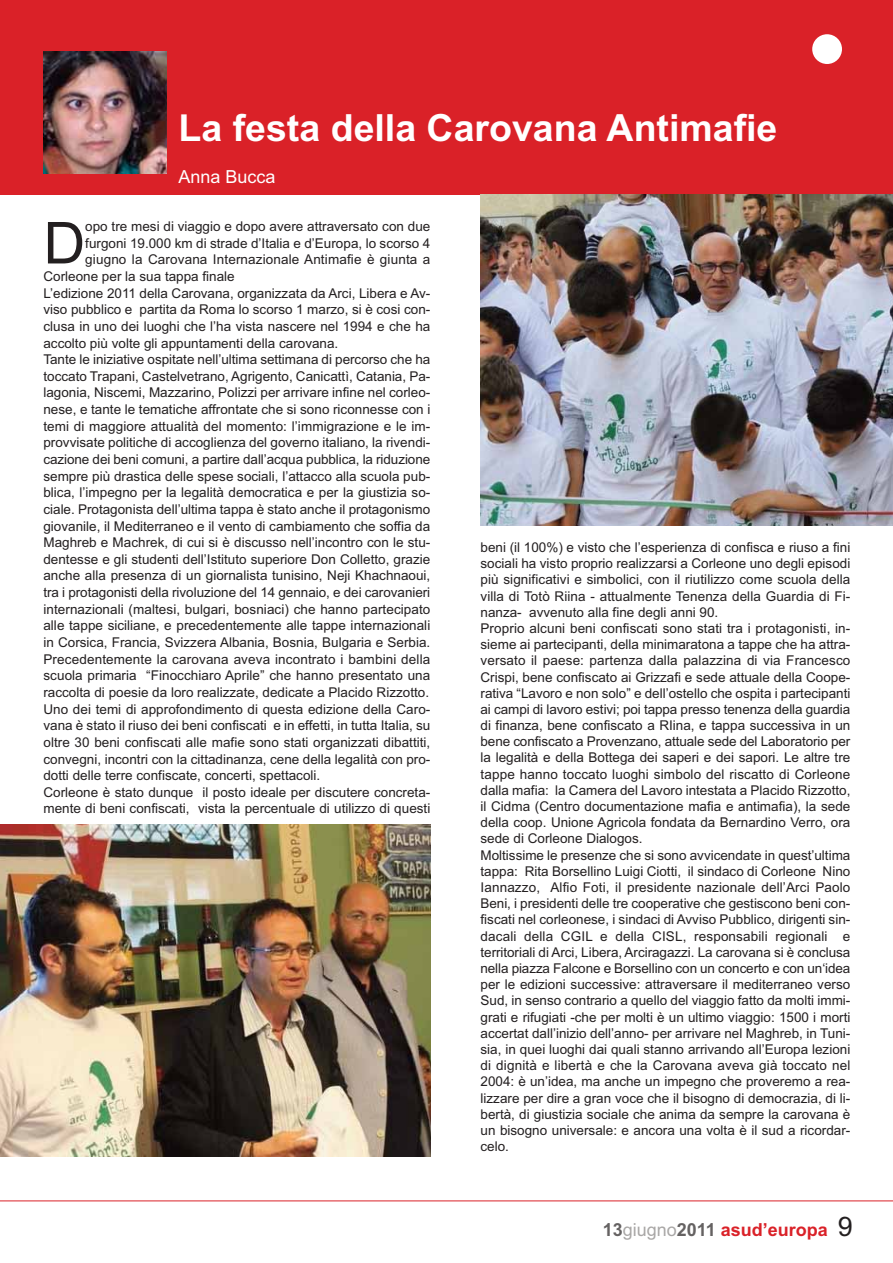
<style>
.page{position:relative;width:893px;height:1263px;background:#fff}
.page>*{position:absolute;margin:0;border:0;box-sizing:border-box;transform-origin:0 0}
.t1{font:57.9px "Arial";color:#231f20}
.t2{font:700 37.5px "Arial";color:#fff}
.t3{font:700 18px "Arial";color:#da2128}
.t4{font:18px "Arial";color:#fff}
.t5{font:13.5px/16.2px "Arial";color:#231f20}
.s1{color:#656262}
.s2{font-weight:400;color:#a9a7a6}
.s3{font-weight:400;font-size:27px;color:#231f20}
</style>
<div class="page">
<div style="left:0;top:0;width:892px;height:194px;background:#da2128"></div>
<hr style="left:0;top:1201px;width:892px;height:1px;background:#da2128">
<div style="left:812px;top:34px;width:30px;height:30px;background:#fff;border-radius:50%"></div>
<img style="left:43px;top:52px;width:124px;height:122px">
<img style="left:0;top:825px;width:430px;height:331px">
<img style="left:480px;top:194px;width:412px;height:332px">
<h2 class="t2" style="left:179px;top:114px;width:600px">La festa della Carovana Antimafie</h2>
<h3 class="t4" style="left:179px;top:171px;width:99px">Anna Bucca</h3>
<h1 class="t1" style="left:43px;top:222px;width:43px">D</h1>
<p class="t5" style="left:85px;top:220px;width:346px">opo tre mesi di viaggio e dopo avere attraversato con due</p>
<p class="t5" style="left:85px;top:236px;width:346px">furgoni 19.000 km di strade d’Italia e d’Europa, lo scorso 4</p>
<p class="t5" style="left:85px;top:253px;width:346px">giugno la Carovana Internazionale Antimafie è giunta a</p>
<p class="t5" style="left:43px;top:269px;width:193px">Corleone per la sua tappa finale</p>
<p class="t5" style="left:43px;top:286px;width:388px">L’edizione 2011 della Carovana, organizzata da Arci, Libera e Av-</p>
<p class="t5" style="left:43px;top:303px;width:388px">viso pubblico e partita da Roma lo scorso 1 marzo, si è cosi con-</p>
<p class="t5" style="left:43px;top:319px;width:388px">clusa in uno dei luoghi che l’ha vista nascere nel 1994 e che ha</p>
<p class="t5" style="left:43px;top:336px;width:296px">accolto più volte gli appuntamenti della carovana.</p>
<p class="t5" style="left:43px;top:353px;width:388px">Tante le iniziative ospitate nell’ultima settimana di percorso che ha</p>
<p class="t5" style="left:43px;top:369px;width:388px">toccato Trapani, Castelvetrano, Agrigento, Canicattì, Catania, Pa-</p>
<p class="t5" style="left:43px;top:386px;width:388px">lagonia, Niscemi, Mazzarino, Polizzi per arrivare infine nel corleo-</p>
<p class="t5" style="left:43px;top:403px;width:388px">nese, e tante le tematiche affrontate che si sono riconnesse con i</p>
<p class="t5" style="left:43px;top:419px;width:388px">temi di maggiore attualità del momento: l’immigrazione e le im-</p>
<p class="t5" style="left:43px;top:436px;width:388px">provvisate politiche di accoglienza del governo italiano, la rivendi-</p>
<p class="t5" style="left:43px;top:453px;width:388px">cazione dei beni comuni, a partire dall’acqua pubblica, la riduzione</p>
<p class="t5" style="left:43px;top:469px;width:388px">sempre più drastica delle spese sociali, l’attacco alla scuola pub-</p>
<p class="t5" style="left:43px;top:486px;width:388px">blica, l’impegno per la legalità democratica e per la giustizia so-</p>
<p class="t5" style="left:43px;top:502px;width:388px">ciale. Protagonista dell’ultima tappa è stato anche il protagonismo</p>
<p class="t5" style="left:43px;top:519px;width:388px">giovanile, il Mediterraneo e il vento di cambiamento che soffia da</p>
<p class="t5" style="left:43px;top:536px;width:388px">Maghreb e Machrek, di cui si è discusso nell’incontro con le stu-</p>
<p class="t5" style="left:43px;top:552px;width:388px">dentesse e gli studenti dell’Istituto superiore Don Colletto, grazie</p>
<p class="t5" style="left:43px;top:569px;width:388px">anche alla presenza di un giornalista tunisino, Neji Khachnaoui,</p>
<p class="t5" style="left:43px;top:586px;width:388px">tra i protagonisti della rivoluzione del 14 gennaio, e dei carovanieri</p>
<p class="t5" style="left:43px;top:602px;width:388px">internazionali (maltesi, bulgari, bosniaci) che hanno partecipato</p>
<p class="t5" style="left:43px;top:619px;width:388px">alle tappe siciliane, e precedentemente alle tappe internazionali</p>
<p class="t5" style="left:43px;top:636px;width:388px">in Corsica, Francia, Svizzera Albania, Bosnia, Bulgaria e Serbia.</p>
<p class="t5" style="left:43px;top:652px;width:388px">Precedentemente la carovana aveva incontrato i bambini della</p>
<p class="t5" style="left:43px;top:669px;width:388px">scuola primaria “Finocchiaro Aprile” che hanno presentato una</p>
<p class="t5" style="left:43px;top:685px;width:387px">raccolta di poesie da loro realizzate, dedicate a Placido Rizzotto.</p>
<p class="t5" style="left:43px;top:702px;width:388px">Uno dei temi di approfondimento di questa edizione della Caro-</p>
<p class="t5" style="left:43px;top:719px;width:388px">vana è stato il riuso dei beni confiscati e in effetti, in tutta Italia, su</p>
<p class="t5" style="left:43px;top:735px;width:388px">oltre 30 beni confiscati alle mafie sono stati organizzati dibattiti,</p>
<p class="t5" style="left:43px;top:752px;width:388px">convegni, incontri con la cittadinanza, cene della legalità con pro-</p>
<p class="t5" style="left:43px;top:769px;width:278px">dotti delle terre confiscate, concerti, spettacoli.</p>
<p class="t5" style="left:43px;top:785px;width:388px">Corleone è stato dunque il posto ideale per discutere concreta-</p>
<p class="t5" style="left:43px;top:802px;width:388px">mente di beni confiscati, vista la percentuale di utilizzo di questi</p>
<p class="t5" style="left:480px;top:540px;width:371px">beni (il 100%) e visto che l’esperienza di confisca e riuso a fini sociali ha visto proprio realizzarsi a Corleone uno degli episodi più significativi e simbolici, con il riutilizzo come scuola della villa di Totò Riina - attualmente Tenenza della Guardia di Fi&shy;nanza- avvenuto alla fine degli anni 90.<br>Proprio alcuni beni confiscati sono stati tra i protagonisti, in&shy;sieme ai partecipanti, della minimaratona a tappe che ha attra&shy;versato il paese: partenza dalla palazzina di via Francesco Crispi, bene confiscato ai Grizzafi e sede attuale della Coope&shy;rativa “Lavoro e non solo” e dell’ostello che ospita i partecipanti ai campi di lavoro estivi; poi tappa presso tenenza della guardia di finanza, bene confiscato a RIina, e tappa successiva in un bene confiscato a Provenzano, attuale sede del Laboratorio per la legalità e della Bottega dei saperi e dei sapori. Le altre tre tappe hanno toccato luoghi simbolo del riscatto di Corleone dalla mafia: la Camera del Lavoro intestata a Placido Rizzotto, il Cidma (Centro documentazione mafia e antimafia), la sede della coop. Unione Agricola fondata da Bernardino Verro, ora sede di Corleone Dialogos.<br>Moltissime le presenze che si sono avvicendate in quest’ultima tappa: Rita Borsellino Luigi Ciotti, il sindaco di Corleone Nino Iannazzo, Alfio Foti, il presidente nazionale dell’Arci Paolo Beni, i presidenti delle tre cooperative che gestiscono beni con&shy;fiscati nel corleonese, i sindaci di Avviso Pubblico, dirigenti sin&shy;dacali della CGIL e della CISL, responsabili regionali e territoriali di Arci, Libera, Arciragazzi. La carovana si è conclusa nella piazza Falcone e Borsellino con un concerto e con un‘idea per le edizioni successive: attraversare il mediterraneo verso Sud, in senso contrario a quello del viaggio fatto da molti immi&shy;grati e rifugiati -che per molti è un ultimo viaggio: 1500 i morti accertat dall’inizio dell’anno- per arrivare nel Maghreb, in Tuni&shy;sia, in quei luoghi dai quali stanno arrivando all’Europa lezioni di dignità e libertà e che la Carovana aveva già toccato nel 2004: è un’idea, ma anche un impegno che proveremo a rea&shy;lizzare per dire a gran voce che il bisogno di democrazia, di li&shy;bertà, di giustizia sociale che anima da sempre la carovana è un bisogno universale: e ancora una volta è il sud a ricordar&shy;celo.</p>
<h3 class="t3" style="left:602px;top:1223px;width:252px"><span class="s1">13</span><span class="s2">giugno</span><span class="s1">2011</span> asud’europa <span class="s3">9</span></h3>
</div>
